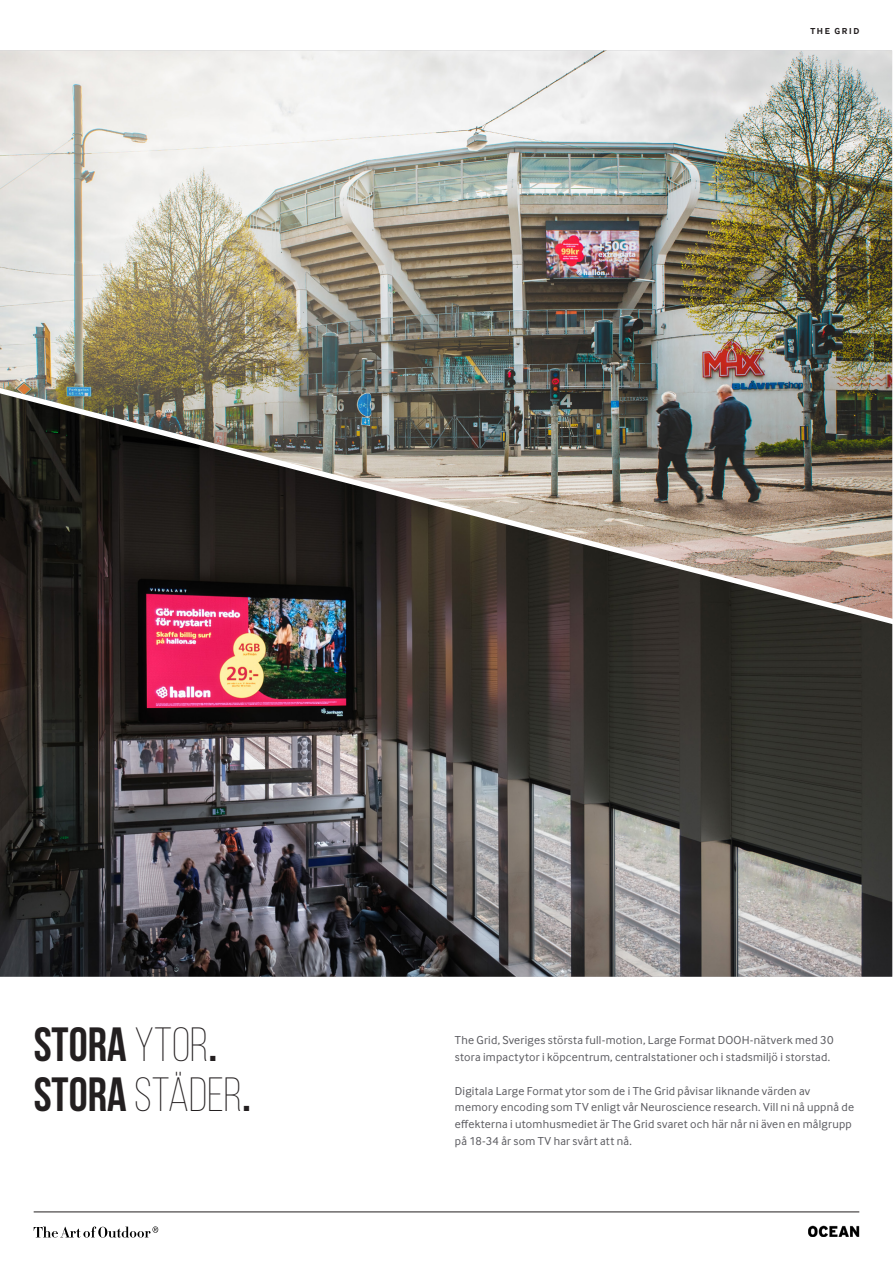
<style>
.page{position:relative;width:893px;height:1263px;background:#fff}
.page>*{position:absolute;margin:0;border:0;box-sizing:border-box;transform-origin:0 0}
.Brödtext{font:700 48px "Bebas Neue";color:#231f20}
.Brödtext-2{font:12px/16.8px "Inter Face";letter-spacing:.02em;color:#5a5a5f}
.Brödtext-3{font:700 9px "Inter Face";letter-spacing:.18em;color:#231f20}
.s1{font-weight:300}
</style>
<div class="page">
<svg style="left:34px;top:1226px;width:124px;height:12px"></svg>
<img style="left:808px;top:1225px;width:51px;height:12px">
<hr style="left:34px;top:1212px;width:825px;height:1px;background:#231f20">
<img style="left:0;top:51px;width:892px;height:330px">
<img style="left:0;top:632px;width:892px;height:345px">
<img style="left:0;top:381px;width:893px;height:251px">
<p class="Brödtext-3" style="left:810px;top:25px;width:50px">THE GRID</p>
<p class="Brödtext" style="left:34px;top:1018px;width:185px">STORA <span class="s1">YTOR</span>.</p>
<p class="Brödtext" style="left:34px;top:1068px;width:219px">STORA <span class="s1">STÄDER</span>.</p>
<p class="Brödtext-2" style="left:455px;top:1031px;width:380px">The Grid, Sveriges största full-motion, Large Format DOOH-nätverk med 30 stora impactytor i köpcentrum, centralstationer och i stadsmiljö i storstad.</p>
<p class="Brödtext-2" style="left:455px;top:1082px;width:401px">Digitala Large Format ytor som de i The Grid påvisar liknande värden av memory encoding som TV enligt vår Neuroscience research. Vill ni nå uppnå de effekterna i utomhusmediet är The Grid svaret och här når ni även en målgrupp på 18-34 år som TV har svårt att nå.</p>
</div>
